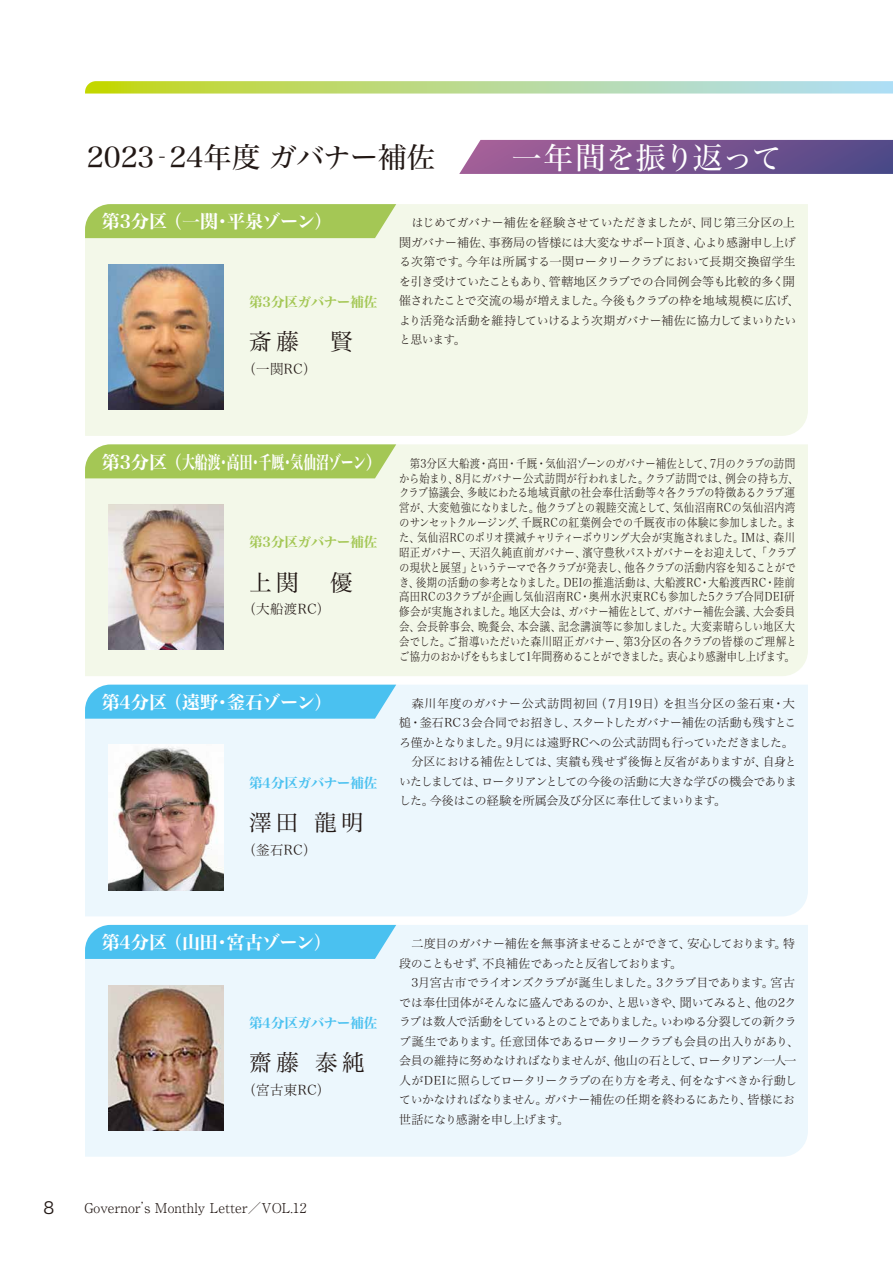
<style>
.page{position:relative;width:893px;height:1263px;background:#fff}
.page>*{position:absolute;margin:0;border:0;box-sizing:border-box;transform-origin:0 0}
.t1{font:30px "Hira Min Std W4";letter-spacing:.005em;color:#fff}
.t2{font:28.5px "Hira Min Std W4";color:#221815}
.t3{font:22.5px "Hira Min Std W3";letter-spacing:.2em;color:#221815}
.t4{font:18px "Hira Min Std W7";color:#fff}
.t5{font:16.5px "Hira Kaku Std N W3";color:#221815}
.t6{font:300 13.5px "Ryumin Pro";color:#221815}
.t7{font:13.5px "Hira Min Std W2";letter-spacing:.025em;color:#221815}
.t8{font:13.5px "Hira Min Std W7";color:#a4c755}
.t9{font:13.5px "Hira Min Std W7";color:#4ac1f0}
.t10{font:12px/14.9px "Hira Min Std W2";letter-spacing:-.005em;color:#221815;scale:.87 1}
.t11{font:12px/19.5px "Hira Min Std W2";letter-spacing:-.03em;color:#221815}
.t12{font:12px/19.5px "Hira Min Std W2";letter-spacing:-.055em;color:#221815}
</style>
<div class="page">
<svg style="left:459px;top:140px;width:434px;height:34px;background:#7d5892"></svg>
<div style="left:85px;top:444px;width:723px;height:232px;background:#f3f8e9"></div>
<svg style="left:85px;top:444px;width:311px;height:34px;background:#a8c95d"></svg>
<img style="left:108px;top:505px;width:115px;height:145px">
<div style="left:85px;top:204px;width:723px;height:232px;background:#f3f8e9"></div>
<svg style="left:85px;top:204px;width:311px;height:34px;background:#a8c95c"></svg>
<img style="left:108px;top:265px;width:115px;height:145px">
<div style="left:85px;top:925px;width:723px;height:232px;background:#ecf7fd"></div>
<div style="left:85px;top:925px;width:311px;height:34px;background:#4ac1f0"></div>
<img style="left:108px;top:985px;width:115px;height:145px">
<div style="left:85px;top:685px;width:723px;height:231px;background:#ecf7fd"></div>
<svg style="left:85px;top:685px;width:311px;height:34px;background:#53c4f0"></svg>
<img style="left:108px;top:745px;width:115px;height:145px">
<svg style="left:85px;top:81px;width:808px;height:13px;background:#bddc95"></svg>
<h2 class="t2" style="left:87px;top:137px;width:350px">2023‐24年度 ガバナー補佐</h2>
<h1 class="t1" style="left:512px;top:136px;width:272px">一年間を振り返って</h1>
<h3 class="t4" style="left:102px;top:208px;width:232px">第3分区 （一関・平泉ゾーン）</h3>
<p class="t8" style="left:249px;top:292px;width:130px">第3分区ガバナー補佐</p>
<h3 class="t3" style="left:249px;top:326px;width:105px">斎藤　賢</h3>
<p class="t7" style="left:242px;top:359px;width:76px">（一関RC）</p>
<p class="t11" style="left:399px;top:213px;width:402px">　はじめてガバナー補佐を経験させていただきましたが、同じ第三分区の上関ガバナー補佐、事務局の皆様には大変なサポート頂き、心より感謝申し上げる次第です。今年は所属する一関ロータリークラブにおいて長期交換留学生を引き受けていたこともあり、管轄地区クラブでの合同例会等も比較的多く開催されたことで交流の場が増えました。今後もクラブの枠を地域規模に広げ、より活発な活動を維持していけるよう次期ガバナー補佐に協力してまいりたいと思います。</p>
<h3 class="t4" style="left:102px;top:449px;width:283px">第3分区 （大船渡・高田・千厩・気仙沼ゾーン）</h3>
<p class="t8" style="left:249px;top:532px;width:130px">第3分区ガバナー補佐</p>
<h3 class="t3" style="left:249px;top:566px;width:105px">上関　優</h3>
<p class="t7" style="left:242px;top:600px;width:89px">（大船渡RC）</p>
<h3 class="t4" style="left:102px;top:689px;width:232px">第4分区 （遠野・釜石ゾーン）</h3>
<p class="t9" style="left:249px;top:773px;width:130px">第4分区ガバナー補佐</p>
<h3 class="t3" style="left:249px;top:806px;width:116px">澤田 龍明</h3>
<p class="t7" style="left:242px;top:840px;width:76px">（釜石RC）</p>
<p class="t10" style="left:399px;top:455px;width:461px">　第3分区大船渡・高田・千厩・気仙沼ゾーンのガバナー補佐として、7月のクラブの訪問から始まり、8月にガバナー公式訪問が行われました。クラブ訪問では、例会の持ち方、クラブ協議会、多岐にわたる地域貢献の社会奉仕活動等々各クラブの特徴あるクラブ運営が、大変勉強になりました。他クラブとの親睦交流として、気仙沼南RCの気仙沼内湾のサンセットクルージング、千厩RCの紅葉例会での千厩夜市の体験に参加しました。また、気仙沼RCのポリオ撲滅チャリティーボウリング大会が実施されました。IMは、森川昭正ガバナー、天沼久純直前ガバナー、濱守豊秋パストガバナーをお迎えして、「クラブの現状と展望」というテーマで各クラブが発表し、他各クラブの活動内容を知ることができ、後期の活動の参考となりました。DEIの推進活動は、大船渡RC・大船渡西RC・陸前高田RCの3クラブが企画し気仙沼南RC・奥州水沢東RCも参加した5クラブ合同DEI研修会が実施されました。地区大会は、ガバナー補佐として、ガバナー補佐会議、大会委員会、会長幹事会、晩餐会、本会議、記念講演等に参加しました。大変素晴らしい地区大会でした。ご指導いただいた森川昭正ガバナー、第3分区の各クラブの皆様のご理解とご協力のおかげをもちまして1年間務めることができました。衷心より感謝申し上げます。</p>
<p class="t11" style="left:399px;top:693px;width:399px">　森川年度のガバナー公式訪問初回（７月19日）を担当分区の釜石東・大槌・釜石RC３会合同でお招きし、スタートしたガバナー補佐の活動も残すところ僅かとなりました。9月には遠野RCへの公式訪問も行っていただきました。　分区における補佐としては、実績も残せず後悔と反省がありますが、自身といたしましては、ロータリアンとしての今後の活動に大きな学びの機会でありました。今後はこの経験を所属会及び分区に奉仕してまいります。</p>
<h3 class="t4" style="left:102px;top:929px;width:232px">第4分区 （山田・宮古ゾーン）</h3>
<p class="t9" style="left:249px;top:1013px;width:130px">第4分区ガバナー補佐</p>
<h3 class="t3" style="left:249px;top:1047px;width:117px">齋藤 泰純</h3>
<p class="t7" style="left:242px;top:1080px;width:89px">（宮古東RC）</p>
<p class="t12" style="left:399px;top:933px;width:401px">　二度目のガバナー補佐を無事済ませることができて、安心しております。特段のこともせず、不良補佐であったと反省しております。<br>　3月宮古市でライオンズクラブが誕生しました。3クラブ目であります。宮古では奉仕団体がそんなに盛んであるのか、と思いきや、聞いてみると、他の2クラブは数人で活動をしているとのことでありました。いわゆる分裂しての新クラブ誕生であります。任意団体であるロータリークラブも会員の出入りがあり、会員の維持に努めなければなりませんが、他山の石として、ロータリアン一人一人がDEIに照らしてロータリークラブの在り方を考え、何をなすべきか行動していかなければなりません。ガバナー補佐の任期を終わるにあたり、皆様にお世話になり感謝を申し上げます。</p>
<h3 class="t5" style="left:44px;top:1195px;width:12px">8</h3>
<p class="t6" style="left:84px;top:1197px;width:224px">Governor’s Monthly Letter／VOL.12</p>
</div>
